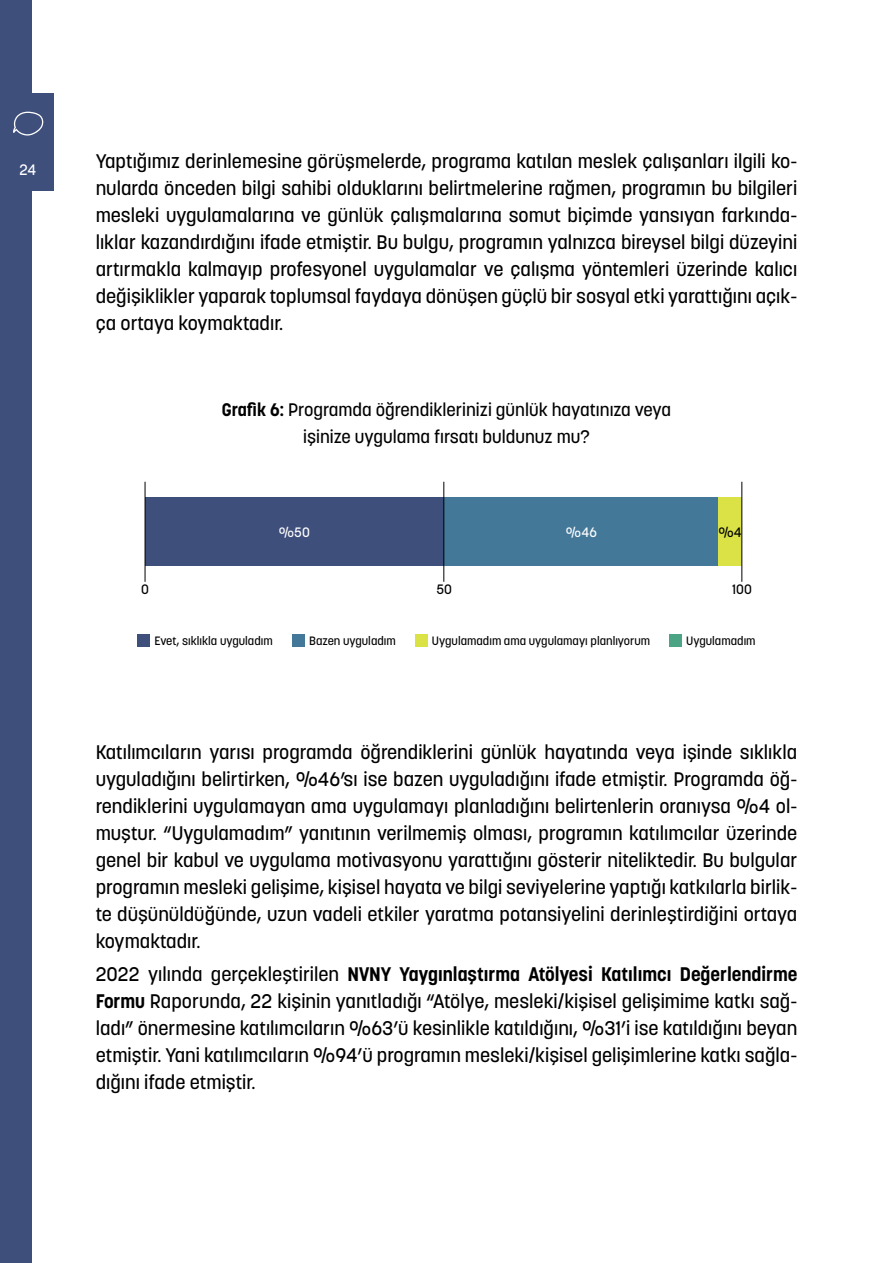
<style>
.page{position:relative;width:893px;height:1263px;background:#fff}
.page>*{position:absolute;margin:0;border:0;box-sizing:border-box;transform-origin:0 0}
.t1{font:500 19.5px/27px "Korolev";color:#000;text-align:justify}
.t2{font:500 18px/27px "Korolev";color:#000;text-align:center}
.t3{font:500 15px "Korolev";color:#fff}
.t4{font:500 13.5px "Korolev";color:#000}
.t5{font:500 13.5px "Korolev";color:#fff}
.t6{font:500 12px "Korolev";color:#000}
.s1{font-weight:700}
</style>
<div class="page">
<div style="left:0;top:0;width:32px;height:1263px;background:#3f4f7c"></div>
<div style="left:0;top:93px;width:54px;height:97px;background:#3f4f7c"></div>
<svg style="left:13px;top:112px;width:31px;height:24px"></svg>
<div style="left:145px;top:497px;width:299px;height:69px;background:#3f4f7c"></div>
<div style="left:444px;top:497px;width:275px;height:69px;background:#437899"></div>
<div style="left:719px;top:497px;width:23px;height:69px;background:#dae246"></div>
<hr style="left:145px;top:482px;width:1px;height:100px;background:#000">
<hr style="left:444px;top:482px;width:1px;height:100px;background:#000">
<hr style="left:742px;top:482px;width:1px;height:100px;background:#000">
<div style="left:137px;top:634px;width:13px;height:13px;background:#3f4f7c"></div>
<div style="left:292px;top:634px;width:13px;height:13px;background:#437899"></div>
<div style="left:415px;top:634px;width:13px;height:13px;background:#dae246"></div>
<div style="left:669px;top:634px;width:13px;height:13px;background:#4ba484"></div>
<p class="t3" style="left:20px;top:160px;width:18px">24</p>
<p class="t1" style="left:96px;top:147px;width:703px">Yaptığımız derinlemesine görüşmelerde, programa katılan meslek çalışanları ilgili ko&shy;nularda önceden bilgi sahibi olduklarını belirtmelerine rağmen, programın bu bilgileri mesleki uygulamalarına ve günlük çalışmalarına somut biçimde yansıyan farkında&shy;lıklar kazandırdığını ifade etmiştir. Bu bulgu, programın yalnızca bireysel bilgi düzeyini artırmakla kalmayıp profesyonel uygulamalar ve çalışma yöntemleri üzerinde kalıcı değişiklikler yaparak toplumsal faydaya dönüşen güçlü bir sosyal etki yarattığını açık&shy;ça ortaya koymaktadır.</p>
<p class="t2" style="left:222px;top:396px;width:451px"><span class="s1">Grafik 6:</span> Programda öğrendiklerinizi günlük hayatınıza veya işinize uygulama fırsatı buldunuz mu?</p>
<p class="t5" style="left:279px;top:523px;width:32px">%50</p>
<p class="t5" style="left:566px;top:523px;width:32px">%46</p>
<p class="t4" style="left:718px;top:523px;width:25px">%4</p>
<p class="t4" style="left:141px;top:581px;width:9px">0</p>
<p class="t4" style="left:436px;top:581px;width:17px">50</p>
<p class="t4" style="left:732px;top:581px;width:21px">100</p>
<p class="t6" style="left:155px;top:633px;width:120px">Evet, sıklıkla uyguladım</p>
<p class="t6" style="left:309px;top:633px;width:88px">Bazen uyguladım</p>
<p class="t6" style="left:432px;top:633px;width:220px">Uygulamadım ama uygulamayı planlıyorum</p>
<p class="t6" style="left:686px;top:633px;width:71px">Uygulamadım</p>
<p class="t1" style="left:96px;top:738px;width:703px">Katılımcıların yarısı programda öğrendiklerini günlük hayatında veya işinde sıklıkla uyguladığını belirtirken, %46’sı ise bazen uyguladığını ifade etmiştir. Programda öğ&shy;rendiklerini uygulamayan ama uygulamayı planladığını belirtenlerin oranıysa %4 ol&shy;muştur. “Uygulamadım” yanıtının verilmemiş olması, programın katılımcılar üzerinde genel bir kabul ve uygulama motivasyonu yarattığını gösterir niteliktedir. Bu bulgular programın mesleki gelişime, kişisel hayata ve bilgi seviyelerine yaptığı katkılarla birlik&shy;te düşünüldüğünde, uzun vadeli etkiler yaratma potansiyelini derinleştirdiğini ortaya koymaktadır.</p>
<p class="t1" style="left:96px;top:961px;width:703px">2022 yılında gerçekleştirilen <span class="s1">NVNY Yaygınlaştırma Atölyesi Katılımcı Değerlendirme Formu</span> Raporunda, 22 kişinin yanıtladığı “Atölye, mesleki/kişisel gelişimime katkı sağ&shy;ladı” önermesine katılımcıların %63’ü kesinlikle katıldığını, %31’i ise katıldığını beyan etmiştir. Yani katılımcıların %94’ü programın mesleki/kişisel gelişimlerine katkı sağla&shy;dığını ifade etmiştir.</p>
</div>
